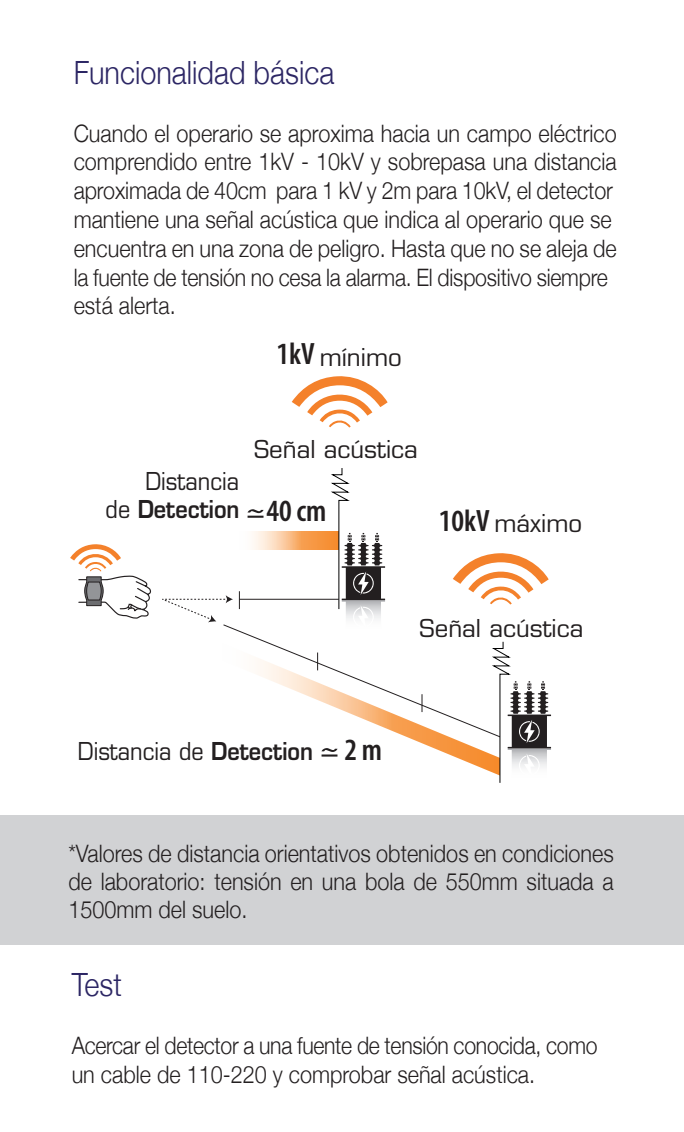
<style>
.page{position:relative;width:684px;height:1132px;background:#fff}
.page>*{position:absolute;margin:0;border:0;box-sizing:border-box;transform-origin:0 0}
.t1{font:300 32px "Helvetica Neue";color:#2c2664;scale:.9 1}
.t2{font:600 condensed 30.8px "Myriad Pro";color:#231f20}
.t3{font:300 24px/28.8px "Helvetica Neue";color:#231f20;scale:.9 1}
.t4{font:300 24px/28.8px "Helvetica Neue";color:#231f20;scale:.88 1}
.t5{font:24px "Eurostile";color:#231f20}
.t6{font:24px/28px "Eurostile";color:#231f20;scale:.9 1}
.s1{font-family:"Myriad Pro";font-weight:600;font-stretch:condensed;font-size:30.8px}
.s2{font-weight:600}
</style>
<div class="page">
<svg style="left:253px;top:531px;width:76px;height:18px"></svg>
<hr style="left:239px;top:598px;width:100px;height:2px;background:#231f20">
<svg style="left:162px;top:591px;width:78px;height:31px"></svg>
<svg style="left:258px;top:642px;width:232px;height:130px"></svg>
<svg style="left:291px;top:376px;width:96px;height:51px"></svg>
<svg style="left:453px;top:553px;width:95px;height:51px"></svg>
<svg style="left:329px;top:468px;width:56px;height:199px"></svg>
<svg style="left:490px;top:641px;width:60px;height:142px"></svg>
<svg style="left:247px;top:509px;width:16px;height:4px"></svg>
<hr style="left:247px;top:515px;width:16px;height:3px;background:#231f20">
<svg style="left:321px;top:748px;width:16px;height:8px"></svg>
<svg style="left:70px;top:544px;width:81px;height:75px"></svg>
<div style="left:0;top:815px;width:683px;height:130px;background:#d1d2d4"></div>
<h1 class="t1" style="left:74px;top:47px;width:291px">Funcionalidad básica</h1>
<p class="t3" style="left:74px;top:117px;width:604px">Cuando el operario se aproxima hacia un campo eléctrico comprendido entre 1kV - 10kV y sobrepasa una distancia aproximada de 40cm para 1 kV y 2m para 10kV, el detector mantiene una señal acústica que indica al operario que se encuentra en una zona de peligro. Hasta que no se aleja de la fuente de tensión no cesa la alarma. El dispositivo siempre está alerta.</p>
<p class="t5" style="left:276px;top:342px;width:127px"><span class="s1">1kV</span> mínimo</p>
<p class="t5" style="left:254px;top:435px;width:165px">Señal acústica</p>
<p class="t6" style="left:105px;top:467px;width:247px;text-indent:40px">Distancia<br>de <span class="s2">Detection</span> <span class="s1">40 cm</span></p>
<p class="t5" style="left:438px;top:509px;width:145px"><span class="s1">10kV</span> máximo</p>
<p class="t5" style="left:419px;top:613px;width:165px">Señal acústica</p>
<p class="t6" style="left:78px;top:737px;width:262px">Distancia de <span class="s2">Detection</span></p>
<p class="t2" style="left:344px;top:730px;width:39px">2 m</p>
<p class="t3" style="left:68px;top:838px;width:607px;text-align:justify">*Valores de distancia orientativos obtenidos en condiciones de laboratorio: tensión en una bola de 550mm situada a 1500mm del suelo.</p>
<h1 class="t1" style="left:72px;top:959px;width:57px">Test</h1>
<p class="t4" style="left:72px;top:1029px;width:598px">Acercar el detector a una fuente de tensión conocida, como un cable de 110-220 y comprobar señal acústica.</p>
</div>
